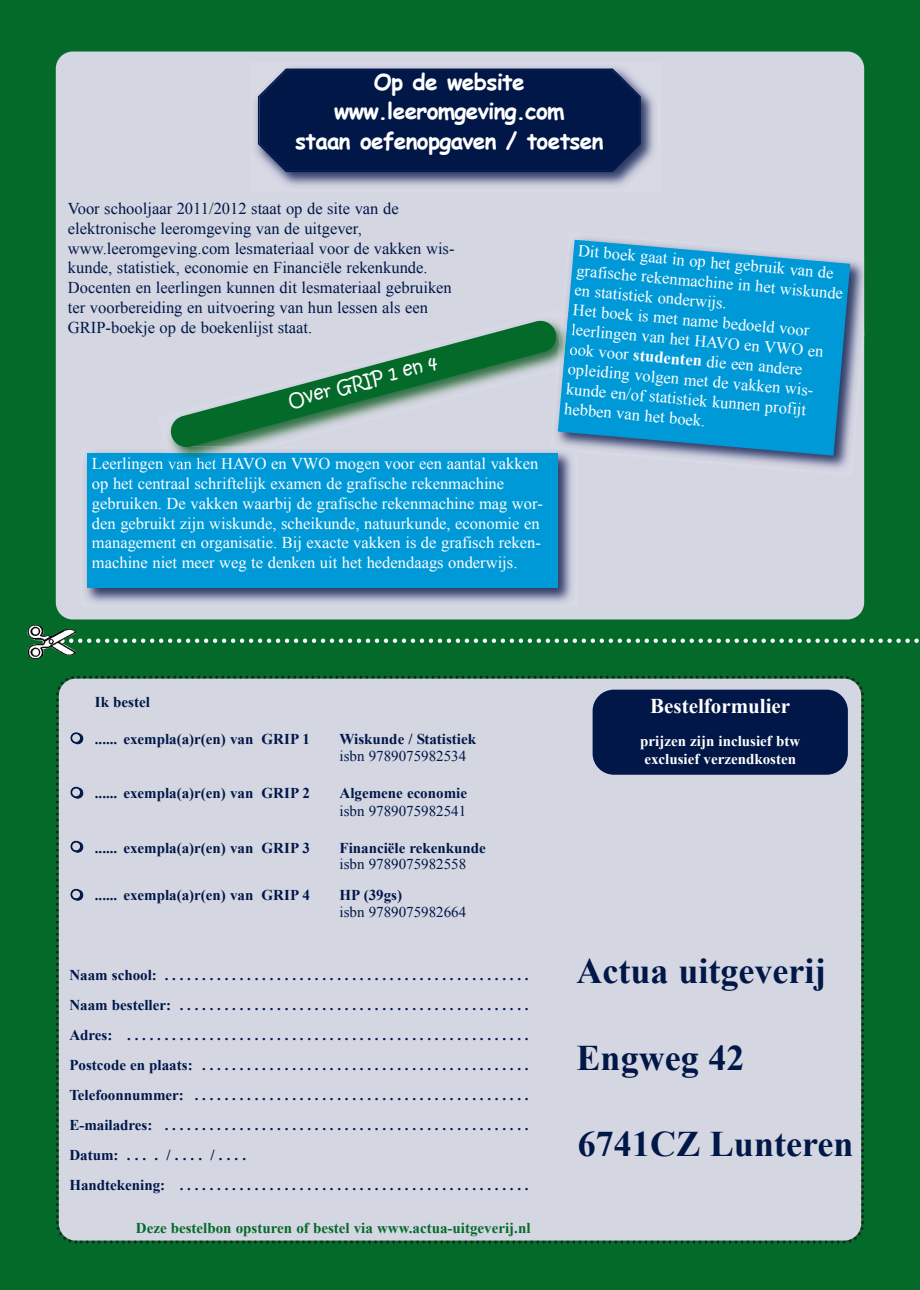
<style>
.page{position:relative;width:920px;height:1290px;background:#fff}
.page>*{position:absolute;margin:0;border:0;box-sizing:border-box;transform-origin:0 0}
.t1{font:700 36px "Times New Roman";color:#001748}
.t2{font:700 22.5px/29.5px "Comic Sans MS";letter-spacing:-.03em;color:#fff;text-align:center}
.t3{font:700 21px "Times New Roman";color:#fff}
.t4{font:18px "Kristen ITC";color:#fff}
.t5{font:16.5px/19.8px "Times New Roman";color:#fff}
.t6{font:16.5px/19.8px "Times New Roman";color:#001748}
.t7{font:700 15px/30px "Times New Roman";color:#001748}
.t8{font:15px "Times New Roman";color:#001748}
.t9{font:700 15px "Times New Roman";color:#046a29}
.t10{font:700 15px/18px "Times New Roman";color:#fff}
.s1{font-weight:700}
</style>
<div class="page">
<div style="left:0;top:0;width:919px;height:1289px;background:#046a29"></div>
<div style="left:56px;top:52px;width:808px;height:567px;background:#d4d6e2;border-radius:17px"></div>
<div style="left:56px;top:675px;width:808px;height:569px;background:#d4d6e2"></div>
<div style="left:592px;top:689px;width:255px;height:85px;background:#001748;border-radius:21px"></div>
<img style="left:27px;top:625px;width:49px;height:34px">
<img style="left:864px;top:257px;width:1px;height:78px">
<img style="left:574px;top:239px;width:289px;height:229px">
<svg style="left:562px;top:240px;width:288px;height:215px;fill:#0099d8"></svg>
<img style="left:256px;top:68px;width:398px;height:117px">
<div style="left:258px;top:69px;width:382px;height:103px;background:#001748"></div>
<img style="left:86px;top:452px;width:491px;height:150px">
<img style="left:562px;top:446px;width:15px;height:6px">
<div style="left:87px;top:453px;width:470px;height:135px;background:#0099d8"></div>
<img style="left:558px;top:307px;width:10px;height:63px">
<img style="left:563px;top:310px;width:19px;height:59px">
<svg style="left:571px;top:327px;width:5px;height:9px"></svg>
<svg style="left:570px;top:346px;width:10px;height:10px"></svg>
<img style="left:165px;top:449px;width:108px;height:4px">
<img style="left:167px;top:453px;width:81px;height:17px">
<svg style="left:170px;top:320px;width:388px;height:129px"></svg>
<hr style="left:439px;top:0;width:42px;height:1px;background:#fff">
<hr style="left:439px;top:1289px;width:42px;height:1px;background:#000">
<hr style="left:0;top:624px;width:1px;height:42px;background:#000">
<hr style="left:919px;top:624px;width:1px;height:42px;background:#000">
<svg style="left:60px;top:638px;width:860px;height:7px"></svg>
<svg style="left:71px;top:733px;width:12px;height:10px"></svg>
<svg style="left:71px;top:787px;width:12px;height:11px"></svg>
<svg style="left:71px;top:841px;width:12px;height:11px"></svg>
<svg style="left:71px;top:889px;width:12px;height:11px"></svg>
<h2 class="t2" style="left:295px;top:66px;width:310px">Op de website www.leeromgeving.com<br>staan oefenopgaven / toetsen</h2>
<p class="t6" style="left:68px;top:198px;width:388px">Voor schooljaar 2011/2012 staat op de site van de elektronische leeromgeving van de uitgever, www.leeromgeving.com lesmateriaal voor de vakken wis&shy;kunde, statistiek, economie en Financiële rekenkunde.<br>Docenten en leerlingen kunnen dit lesmateriaal gebruiken ter voorbereiding en uitvoering van hun lessen als een GRIP-boekje op de boekenlijst staat.</p>
<p class="t4" style="left:286px;top:390px;width:155px;rotate:-15deg">Over GRIP 1 en 4</p>
<p class="t5" style="left:92px;top:453px;width:452px">Leerlingen van het HAVO en VWO mogen voor een aantal vakken op het centraal schriftelijk examen de grafische rekenmachine gebruiken. De vakken waarbij de grafische rekenmachine mag wor&shy;den gebruikt zijn wiskunde, scheikunde, natuurkunde, economie en management en organisatie. Bij exacte vakken is de grafisch reken&shy;machine niet meer weg te denken uit het hedendaags onderwijs.</p>
<p class="t5" style="left:579px;top:240px;width:258px;rotate:5deg">Dit boek gaat in op het gebruik van de</p>
<p class="t5" style="left:575px;top:280px;width:154px;rotate:5deg">en statistiek onderwijs.</p>
<p class="t5" style="left:572px;top:319px;width:254px;rotate:5deg">leerlingen van het HAVO en VWO en</p>
<p class="t5" style="left:577px;top:260px;width:269px;rotate:5deg">grafische rekenmachine in het wiskunde</p>
<p class="t5" style="left:574px;top:300px;width:239px;rotate:5deg">Het boek is met name bedoeld voor</p>
<p class="t5" style="left:570px;top:339px;width:246px;rotate:5deg">ook voor <span class="s1">studenten</span> die een andere opleiding volgen met de vakken wis&shy;kunde en/of statistiek kunnen profijt hebben van het boek.</p>
<p class="t7" style="left:95px;top:686px;width:56px">Ik bestel</p>
<p class="t7" style="left:95px;top:724px;width:216px">...... exempla(a)r(en) van GRIP 1</p>
<p class="t7" style="left:339px;top:724px;width:138px">Wiskunde / Statistiek</p>
<p class="t8" style="left:339px;top:747px;width:128px">isbn 9789075982534</p>
<p class="t7" style="left:95px;top:778px;width:216px">...... exempla(a)r(en) van GRIP 2</p>
<p class="t7" style="left:339px;top:778px;width:129px">Algemene economie</p>
<p class="t8" style="left:339px;top:803px;width:128px">isbn 9789075982541</p>
<p class="t7" style="left:95px;top:832px;width:216px">...... exempla(a)r(en) van GRIP 3</p>
<p class="t7" style="left:339px;top:832px;width:148px">Financiële rekenkunde</p>
<p class="t8" style="left:339px;top:855px;width:128px">isbn 9789075982558</p>
<p class="t7" style="left:95px;top:880px;width:216px">...... exempla(a)r(en) van GRIP 4</p>
<p class="t7" style="left:339px;top:880px;width:64px">HP (39gs)</p>
<p class="t8" style="left:339px;top:903px;width:128px">isbn 9789075982664</p>
<h3 class="t3" style="left:650px;top:694px;width:141px">Bestelformulier</h3>
<p class="t10" style="left:640px;top:732px;width:161px">prijzen zijn inclusief btw exclusief verzendkosten</p>
<p class="t7" style="left:69px;top:959px;width:461px">Naam school: . . . . . . . . . . . . . . . . . . . . . . . . . . . . . . . . . . . . . . . . . . . . . . . . .<br>Naam besteller: . . . . . . . . . . . . . . . . . . . . . . . . . . . . . . . . . . . . . . . . . . . . . . .<br>Adres: . . . . . . . . . . . . . . . . . . . . . . . . . . . . . . . . . . . . . . . . . . . . . . . . . . . . . .<br>Postcode en plaats: . . . . . . . . . . . . . . . . . . . . . . . . . . . . . . . . . . . . . . . . . . . .<br>Telefoonnummer: . . . . . . . . . . . . . . . . . . . . . . . . . . . . . . . . . . . . . . . . . . . . .<br>E-mailadres: . . . . . . . . . . . . . . . . . . . . . . . . . . . . . . . . . . . . . . . . . . . . . . . . .<br>Datum: ... . /.... /....<br>Handtekening: . . . . . . . . . . . . . . . . . . . . . . . . . . . . . . . . . . . . . . . . . . . . . . .</p>
<h1 class="t1" style="left:576px;top:951px;width:251px">Actua uitgeverij</h1>
<h1 class="t1" style="left:576px;top:1037px;width:169px">Engweg 42</h1>
<h1 class="t1" style="left:578px;top:1123px;width:277px">6741CZ Lunteren</h1>
<p class="t9" style="left:136px;top:1219px;width:396px">Deze bestelbon opsturen of bestel via www.actua-uitgeverij.nl</p>
</div>
